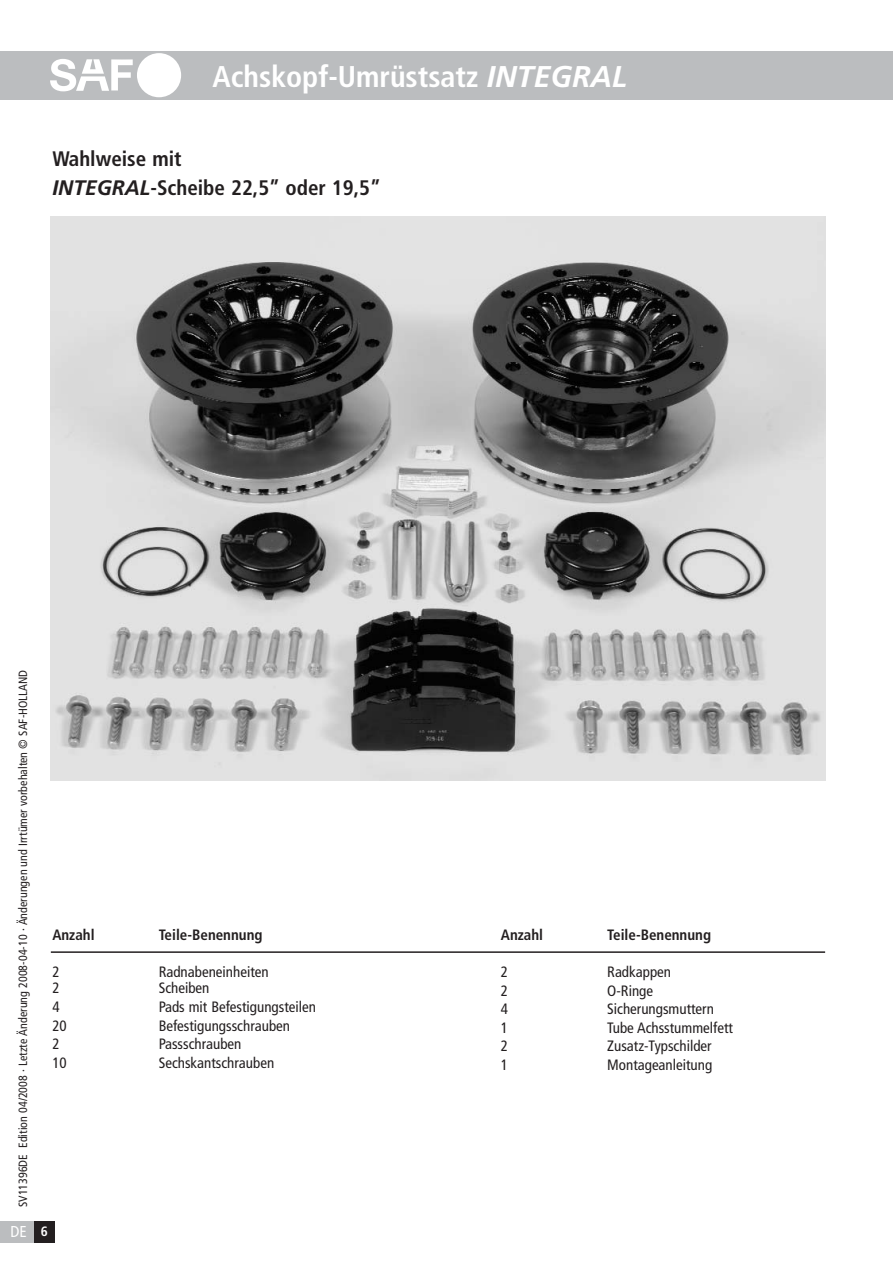
<style>
.page{position:relative;width:893px;height:1263px;background:#fff}
.page>*{position:absolute;margin:0;border:0;box-sizing:border-box;transform-origin:0 0}
.t1{font:700 condensed 30px "Frutiger";color:#fff}
.t2{font:700 condensed 21px/29px "Frutiger";color:#231f20}
.t3{font:condensed 15.75px "Frutiger";color:#fff}
.t4{font:condensed 15px "Frutiger";color:#231f20}
.t5{font:700 condensed 15px "Frutiger";color:#231f20}
.t6{font:condensed 12px "Frutiger";color:#231f20}
.s1{font-style:italic;font-stretch:normal}
.s2{font-weight:700;font-size:13.5px}
</style>
<div class="page">
<div style="left:0;top:51px;width:892px;height:48px;background:#bbbdbf"></div>
<div style="left:137px;top:53px;width:44px;height:44px;background:#fff;border-radius:50%"></div>
<svg style="left:50px;top:59px;width:83px;height:32px"></svg>
<img style="left:51px;top:217px;width:774px;height:564px">
<hr style="left:51px;top:951px;width:774px;height:2px;background:#231f20">
<div style="left:34px;top:1222px;width:21px;height:21px;background:#231f20"></div>
<div style="left:0;top:1222px;width:34px;height:21px;background:#bbbdbf"></div>
<h1 class="t1" style="left:212px;top:64px;width:416px">Achskopf-Umrüstsatz <span class="s1">INTEGRAL</span></h1>
<h2 class="t2" style="left:52px;top:146px;width:330px">Wahlweise mit<br><span class="s1">INTEGRAL</span>-Scheibe 22,5” oder 19,5”</h2>
<p class="t6" style="left:18px;top:1207px;width:539px;rotate:-90deg">SV11396DE Edition 04/2008 · Letzte Änderung 2008-04-10 · Änderungen und Irrtümer vorbehalten © SAF-HOLLAND</p>
<p class="t3" style="left:10px;top:1226px;width:39px">DE <span class="s2">6</span></p>
<p class="t5" style="left:52px;top:928px;width:44px">Anzahl</p>
<p class="t5" style="left:159px;top:928px;width:105px">Teile-Benennung</p>
<p class="t4" style="left:52px;top:966px;width:9px">2</p>
<p class="t4" style="left:159px;top:966px;width:111px">Radnabeneinheiten</p>
<p class="t4" style="left:52px;top:982px;width:9px">2</p>
<p class="t4" style="left:159px;top:982px;width:52px">Scheiben</p>
<p class="t4" style="left:52px;top:1001px;width:9px">4</p>
<p class="t4" style="left:159px;top:1001px;width:159px">Pads mit Befestigungsteilen</p>
<p class="t4" style="left:52px;top:1019px;width:16px">20</p>
<p class="t4" style="left:159px;top:1019px;width:133px">Befestigungsschrauben</p>
<p class="t4" style="left:52px;top:1038px;width:9px">2</p>
<p class="t4" style="left:159px;top:1038px;width:84px">Passschrauben</p>
<p class="t4" style="left:52px;top:1057px;width:16px">10</p>
<p class="t4" style="left:159px;top:1057px;width:117px">Sechskantschrauben</p>
<p class="t5" style="left:501px;top:928px;width:44px">Anzahl</p>
<p class="t5" style="left:607px;top:928px;width:105px">Teile-Benennung</p>
<p class="t4" style="left:501px;top:966px;width:9px">2</p>
<p class="t4" style="left:607px;top:966px;width:65px">Radkappen</p>
<p class="t4" style="left:501px;top:984px;width:9px">2</p>
<p class="t4" style="left:607px;top:984px;width:47px">O-Ringe</p>
<p class="t4" style="left:501px;top:1003px;width:9px">4</p>
<p class="t4" style="left:607px;top:1003px;width:108px">Sicherungsmuttern</p>
<p class="t4" style="left:501px;top:1022px;width:9px">1</p>
<p class="t4" style="left:607px;top:1022px;width:127px">Tube Achsstummelfett</p>
<p class="t4" style="left:501px;top:1040px;width:9px">2</p>
<p class="t4" style="left:607px;top:1040px;width:106px">Zusatz-Typschilder</p>
<p class="t4" style="left:501px;top:1059px;width:9px">1</p>
<p class="t4" style="left:607px;top:1059px;width:106px">Montageanleitung</p>
</div>
